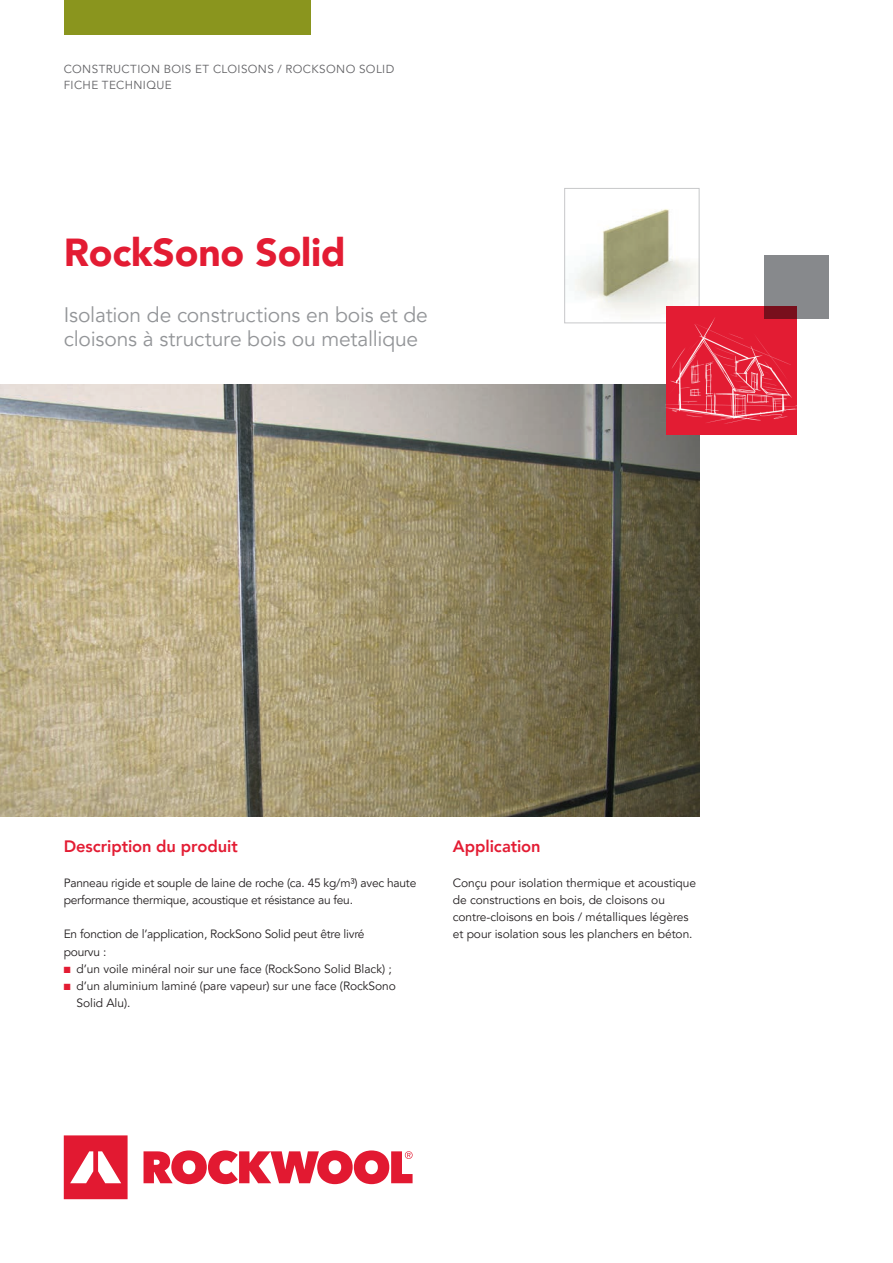
<style>
.page{position:relative;width:893px;height:1263px;background:#fff}
.page>*{position:absolute;margin:0;border:0;box-sizing:border-box;transform-origin:0 0}
.t1{font:900 39px "Avenir LT Pro";letter-spacing:-.005em;color:#e31c33}
.t2{font:21px/24px "Avenir LT Pro";letter-spacing:-.01em;color:#939598}
.t3{font:800 16.5px "Avenir LT Pro";letter-spacing:-.005em;color:#e31c33}
.t4{font:12px/17.2px "Avenir LT Pro";letter-spacing:-.005em;color:#231f20}
.t5{font:11.7px/16.5px "Avenir LT Pro";letter-spacing:.035em;color:#636366}
.s1{color:#e31c33}
</style>
<div class="page">
<img style="left:575px;top:209px;width:122px;height:108px">
<div style="left:564px;top:188px;width:135px;height:135px;border:1px solid #c7c8ca"></div>
<img style="left:0;top:385px;width:699px;height:431px">
<svg style="left:64px;top:1135px;width:349px;height:64px"></svg>
<div style="left:64px;top:0;width:246px;height:34px;background:#8a951e"></div>
<div style="left:666px;top:306px;width:130px;height:128px;background:#e31c33"></div>
<img style="left:666px;top:318px;width:130px;height:106px">
<div style="left:764px;top:255px;width:65px;height:64px;background:#87898c"></div>
<p class="t5" style="left:64px;top:61px;width:332px">CONSTRUCTION BOIS ET CLOISONS / ROCKSONO SOLID<br>FICHE TECHNIQUE</p>
<h1 class="t1" style="left:64px;top:229px;width:283px">RockSono Solid</h1>
<h2 class="t2" style="left:64px;top:303px;width:366px">Isolation de constructions en bois et de cloisons à structure bois ou metallique</h2>
<h3 class="t3" style="left:64px;top:837px;width:175px">Description du produit</h3>
<p class="t4" style="left:64px;top:874px;width:354px">Panneau rigide et souple de laine de roche (ca. 45 kg/m³) avec haute performance thermique, acoustique et résistance au feu.</p>
<p class="t4" style="left:64px;top:926px;width:302px">En fonction de l’application, RockSono Solid peut être livré pourvu :</p>
<p class="t4" style="left:64px;top:960px;width:329px"><span class="s1">■</span> d’un voile minéral noir sur une face (RockSono Solid Black) ;</p>
<p class="t4" style="left:77px;top:978px;width:321px;text-indent:-13px"><span class="s1">■</span> d’un aluminium laminé (pare vapeur) sur une face (RockSono<br>Solid Alu).</p>
<h3 class="t3" style="left:453px;top:837px;width:89px">Application</h3>
<p class="t4" style="left:453px;top:874px;width:245px">Conçu pour isolation thermique et acoustique de constructions en bois, de cloisons ou contre-cloisons en bois / métalliques légères et pour isolation sous les planchers en béton.</p>
</div>
